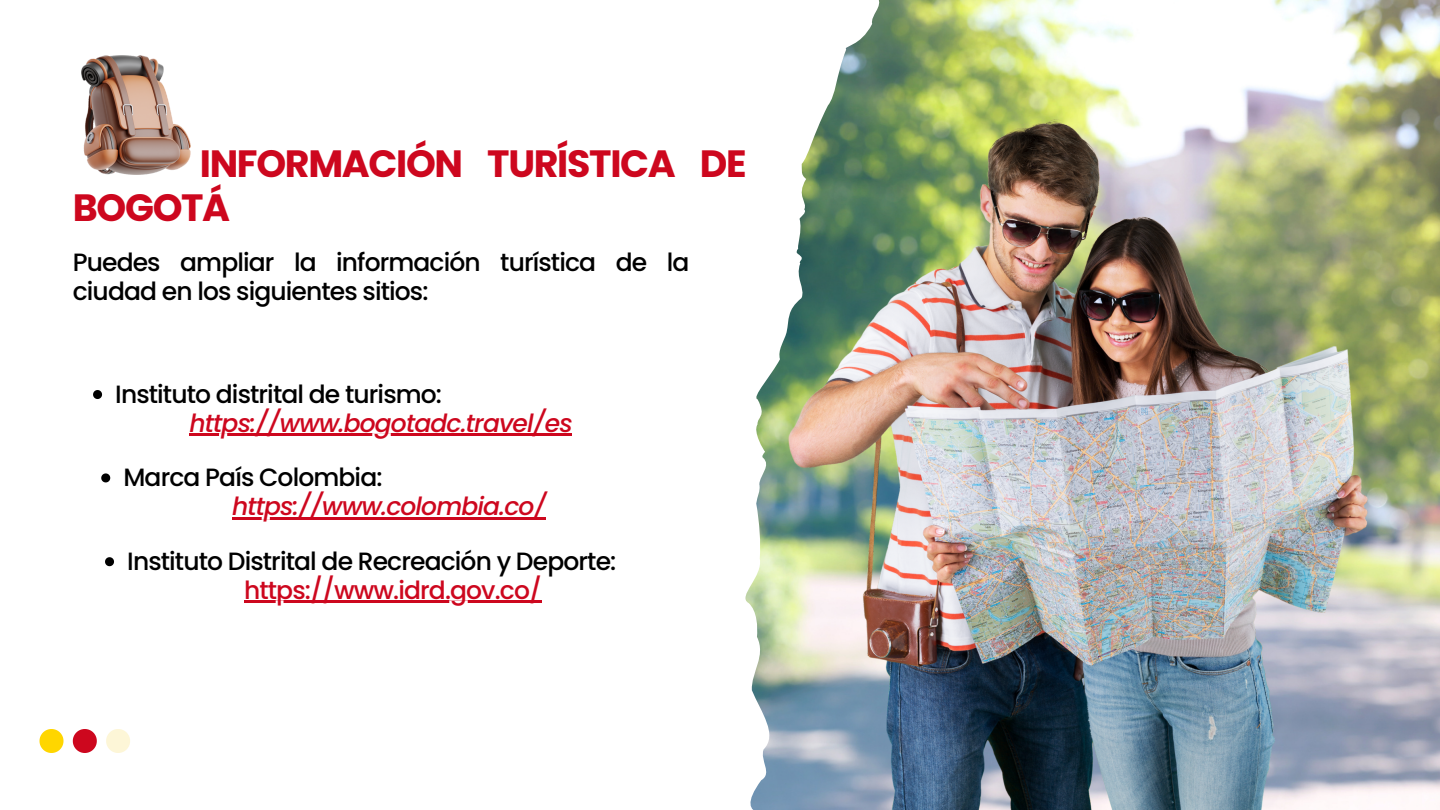
<style>
.page{position:relative;width:1440px;height:810px;background:#fff}
.page>*{position:absolute;margin:0;border:0;box-sizing:border-box;transform-origin:0 0}
.t1{font:700 38px/44.2px "Poppins";letter-spacing:-.035em;color:#cd071e}
.t2{font:500 25px/29.2px "Poppins";letter-spacing:-.035em;color:#000}
.t3{font:italic 500 25px "Poppins";letter-spacing:-.035em;color:#cd071e}
.t4{font:500 25px "Poppins";letter-spacing:-.035em;color:#cd071e}
</style>
<div class="page">
<img style="left:745px;top:0;width:695px;height:810px">
<svg style="left:40px;top:729px;width:24px;height:24px"></svg>
<svg style="left:73px;top:729px;width:24px;height:24px"></svg>
<svg style="left:106px;top:729px;width:24px;height:24px"></svg>
<img style="left:81px;top:56px;width:109px;height:119px">
<img style="left:788px;top:115px;width:580px;height:695px">
<svg style="left:93px;top:390px;width:9px;height:9px"></svg>
<hr style="left:189px;top:434px;width:383px;height:2px;background:#cd071e">
<svg style="left:101px;top:473px;width:9px;height:9px"></svg>
<hr style="left:232px;top:517px;width:314px;height:2px;background:#cd071e">
<svg style="left:105px;top:557px;width:9px;height:9px"></svg>
<hr style="left:244px;top:601px;width:297px;height:2px;background:#cd071e">
<p class="t1" style="left:73px;top:142px;width:675px;text-indent:127px">INFORMACIÓN TURÍSTICA DE<br>BOGOTÁ</p>
<p class="t2" style="left:73px;top:248px;width:618px">Puedes ampliar la información turística de la ciudad en los siguientes sitios:</p>
<p class="t2" style="left:115px;top:379px;width:328px">Instituto distrital de turismo:</p>
<p class="t3" style="left:189px;top:406px;width:385px">https://www.bogotadc.travel/es</p>
<p class="t2" style="left:123px;top:463px;width:261px">Marca País Colombia:</p>
<p class="t3" style="left:232px;top:489px;width:316px">https://www.colombia.co/</p>
<p class="t2" style="left:127px;top:547px;width:491px">Instituto Distrital de Recreación y Deporte:</p>
<p class="t4" style="left:244px;top:573px;width:299px">https://www.idrd.gov.co/</p>
</div>
